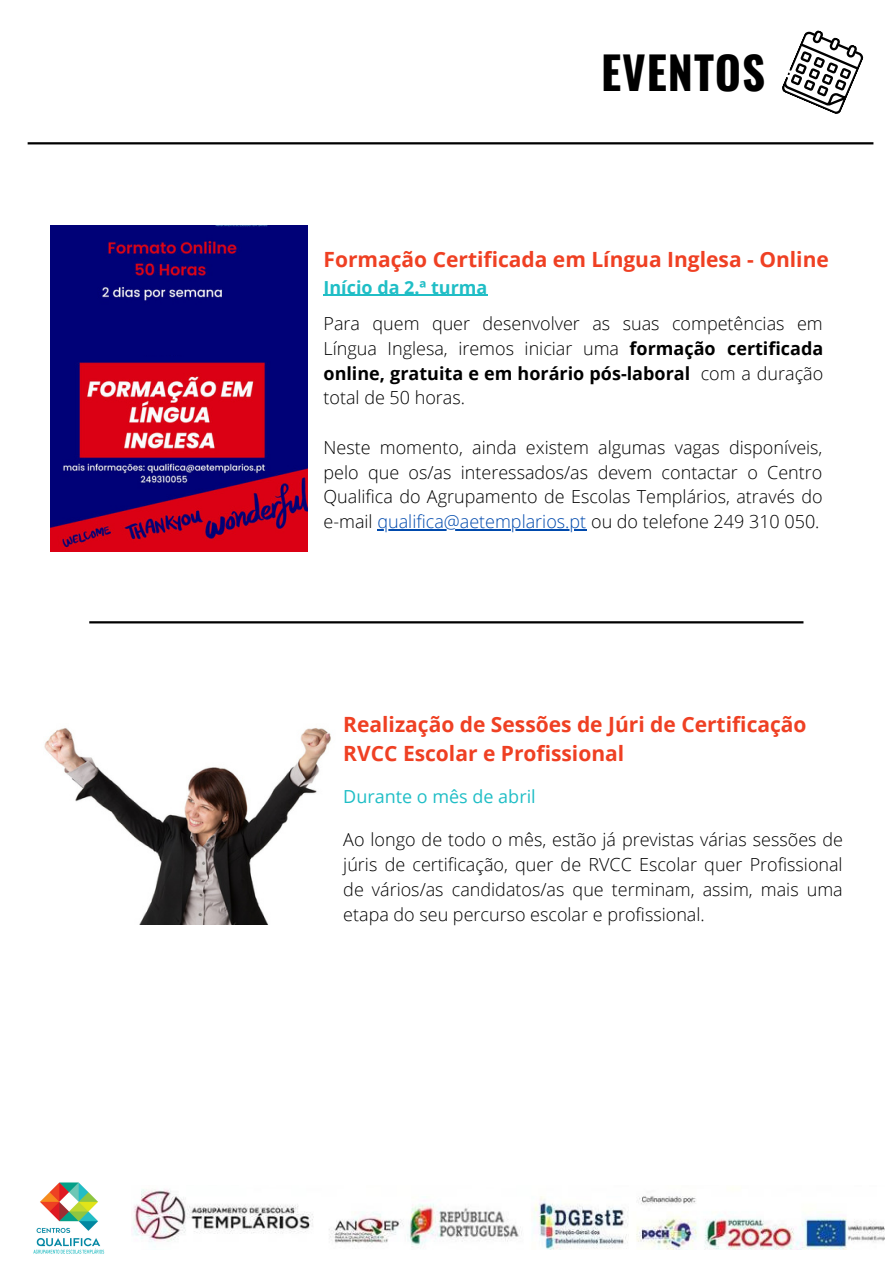
<style>
.page{position:relative;width:893px;height:1264px;background:#fff}
.page>*{position:absolute;margin:0;border:0;box-sizing:border-box;transform-origin:0 0}
.t1{font:700 45px "Oswald";letter-spacing:.02em;color:#000}
.t2{font:700 21px/29px "Open Sans";color:#ef4023}
.t3{font:300 18px/24.8px "Open Sans";color:#000;text-align:justify}
.t4{font:18px "Open Sans";color:#20bec6}
.t5{font:700 18px "Open Sans";color:#20bec6}
.s1{font-weight:700}
.s2{color:#004aad}
</style>
<div class="page">
<svg style="left:782px;top:30px;width:82px;height:84px"></svg>
<img style="left:131px;top:1189px;width:753px;height:60px">
<img style="left:33px;top:1182px;width:72px;height:72px">
<img style="left:50px;top:226px;width:257px;height:325px">
<hr style="left:28px;top:142px;width:845px;height:2px;background:#000">
<div style="left:70px;top:313px;width:214px;height:41px;background:#000177"></div>
<hr style="left:89px;top:621px;width:714px;height:2px;background:#000">
<img style="left:44px;top:728px;width:287px;height:196px">
<hr style="left:323px;top:295px;width:164px;height:1px;background:#20bec6">
<hr style="left:377px;top:529px;width:209px;height:1px;background:#004aad">
<h1 class="t1" style="left:601px;top:37px;width:165px">EVENTOS</h1>
<p class="t2" style="left:323px;top:244px;width:507px">Formação Certificada em Língua Inglesa - Online</p>
<p class="t5" style="left:323px;top:274px;width:165px">Início da 2.ª turma</p>
<p class="t3" style="left:323px;top:311px;width:501px">Para quem quer desenvolver as suas competências em Língua Inglesa, iremos iniciar uma <span class="s1">formação certificada online, gratuita e em horário pós-laboral</span> com a duração total de 50 horas.</p>
<p class="t3" style="left:323px;top:434px;width:500px">Neste momento, ainda existem algumas vagas disponíveis, pelo que os/as interessados/as devem contactar o Centro Qualifica do Agrupamento de Escolas Templários, através do e-mail <span class="s2">qualifica@aetemplarios.pt</span> ou do telefone 249 310 050.</p>
<p class="t2" style="left:343px;top:709px;width:464px">Realização de Sessões de Júri de Certificação<br>RVCC Escolar e Profissional</p>
<p class="t4" style="left:343px;top:783px;width:194px">Durante o mês de abril</p>
<p class="t3" style="left:343px;top:827px;width:501px">Ao longo de todo o mês, estão já previstas várias sessões de júris de certificação, quer de RVCC Escolar quer Profissional de vários/as candidatos/as que terminam, assim, mais uma etapa do seu percurso escolar e profissional.</p>
</div>
